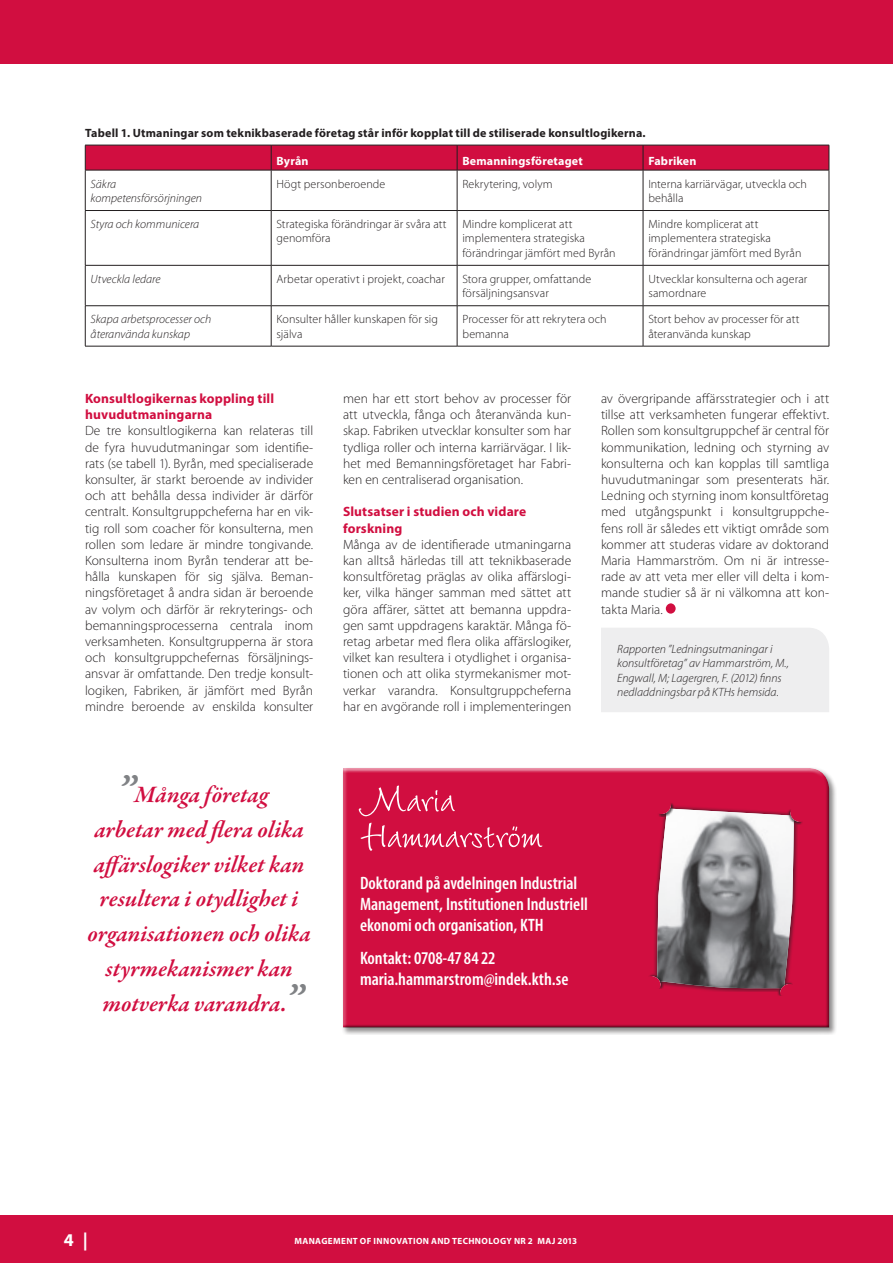
<style>
.page{position:relative;width:893px;height:1263px;background:#fff}
.page>*{position:absolute;margin:0;border:0;box-sizing:border-box;transform-origin:0 0}
.t1{font:51px/36px "Wiesbaden Swing";letter-spacing:-.01em;color:#fff}
.t2{font:italic 600 24px/34.8px "Garamond Premr Pro";color:#d10e40;text-align:center}
.t3{font:600 condensed 18px/21px "Myriad Pro";color:#fff}
.t4{font:700 18px "Myriad Pro";color:#fff}
.t5{font:300 13.5px/16.2px "Myriad Pro";color:#231f20;text-align:justify}
.t6{font:700 13.5px/16.2px "Myriad Pro";letter-spacing:.01em;color:#d10e40}
.t7{font:300 12px/14.4px "Myriad Pro";letter-spacing:.005em;color:#231f20}
.t8{font:italic 300 12px/14.4px "Myriad Pro";color:#231f20}
.t9{font:700 12px "Myriad Pro";letter-spacing:.015em;color:#231f20}
.t10{font:700 12px "Myriad Pro";letter-spacing:.015em;color:#fff}
.t11{font:700 9px "Myriad Pro";letter-spacing:.045em;color:#fff}
.s1{font-size:45px;color:#808285}
</style>
<div class="page">
<div style="left:0;top:1215px;width:893px;height:48px;background:#d10e40"></div>
<div style="left:0;top:0;width:893px;height:64px;background:#d10e40"></div>
<hr style="left:85px;top:170px;width:1px;height:40px;background:#231f20">
<hr style="left:271px;top:170px;width:1px;height:40px;background:#231f20">
<hr style="left:457px;top:170px;width:1px;height:40px;background:#231f20">
<hr style="left:643px;top:170px;width:1px;height:40px;background:#231f20">
<hr style="left:829px;top:170px;width:1px;height:40px;background:#231f20">
<hr style="left:85px;top:210px;width:186px;height:1px;background:#231f20">
<hr style="left:85px;top:211px;width:1px;height:54px;background:#231f20">
<hr style="left:271px;top:210px;width:186px;height:1px;background:#231f20">
<hr style="left:271px;top:211px;width:1px;height:54px;background:#231f20">
<hr style="left:457px;top:210px;width:186px;height:1px;background:#231f20">
<hr style="left:457px;top:211px;width:1px;height:54px;background:#231f20">
<hr style="left:643px;top:210px;width:186px;height:1px;background:#231f20">
<hr style="left:643px;top:211px;width:1px;height:54px;background:#231f20">
<hr style="left:829px;top:211px;width:1px;height:54px;background:#231f20">
<hr style="left:85px;top:265px;width:186px;height:1px;background:#231f20">
<hr style="left:85px;top:266px;width:1px;height:39px;background:#231f20">
<hr style="left:271px;top:265px;width:186px;height:1px;background:#231f20">
<hr style="left:271px;top:266px;width:1px;height:39px;background:#231f20">
<hr style="left:457px;top:265px;width:186px;height:1px;background:#231f20">
<hr style="left:457px;top:266px;width:1px;height:39px;background:#231f20">
<hr style="left:643px;top:265px;width:186px;height:1px;background:#231f20">
<hr style="left:643px;top:266px;width:1px;height:39px;background:#231f20">
<hr style="left:829px;top:266px;width:1px;height:39px;background:#231f20">
<hr style="left:85px;top:305px;width:186px;height:1px;background:#231f20">
<hr style="left:85px;top:306px;width:1px;height:40px;background:#231f20">
<hr style="left:271px;top:305px;width:186px;height:1px;background:#231f20">
<hr style="left:271px;top:306px;width:1px;height:40px;background:#231f20">
<hr style="left:457px;top:305px;width:186px;height:1px;background:#231f20">
<hr style="left:457px;top:306px;width:1px;height:40px;background:#231f20">
<hr style="left:643px;top:305px;width:186px;height:1px;background:#231f20">
<hr style="left:643px;top:306px;width:1px;height:40px;background:#231f20">
<hr style="left:829px;top:306px;width:1px;height:40px;background:#231f20">
<hr style="left:85px;top:346px;width:186px;height:1px;background:#231f20">
<hr style="left:271px;top:346px;width:186px;height:1px;background:#231f20">
<hr style="left:457px;top:346px;width:186px;height:1px;background:#231f20">
<hr style="left:643px;top:346px;width:186px;height:1px;background:#231f20">
<svg style="left:85px;top:145px;width:745px;height:25px;background:#c90f3e"></svg>
<hr style="left:85px;top:170px;width:186px;height:1px;background:#231f20">
<hr style="left:271px;top:170px;width:186px;height:1px;background:#231f20">
<hr style="left:457px;top:170px;width:186px;height:1px;background:#231f20">
<hr style="left:643px;top:170px;width:186px;height:1px;background:#231f20">
<div style="left:601px;top:628px;width:228px;height:84px;background:#eeeeef"></div>
<div style="left:341px;top:766px;width:495px;height:269px;background:#231f20;opacity:.5"></div>
<div style="left:343px;top:766px;width:486px;height:261px;background:#fff;opacity:.75"></div>
<div style="left:343px;top:774px;width:488px;height:254px;background:#d10e40"></div>
<svg style="left:649px;top:803px;width:154px;height:193px"></svg>
<div style="left:666px;top:603px;width:10px;height:11px;background:#d10e40;border-radius:50%"></div>
<p class="t9" style="left:85px;top:125px;width:562px">Tabell 1. Utmaningar som teknikbaserade företag står inför kopplat till de stiliserade konsultlogikerna.</p>
<p class="t10" style="left:276px;top:153px;width:34px">Byrån</p>
<p class="t10" style="left:462px;top:153px;width:122px">Bemanningsföretaget</p>
<p class="t10" style="left:648px;top:153px;width:50px">Fabriken</p>
<p class="t8" style="left:91px;top:176px;width:113px">Säkra kompetensförsörjningen</p>
<p class="t7" style="left:277px;top:176px;width:110px">Högt personberoende</p>
<p class="t7" style="left:462px;top:176px;width:92px">Rekrytering, volym</p>
<p class="t7" style="left:648px;top:176px;width:160px">Interna karriärvägar, utveckla och behålla</p>
<p class="t8" style="left:91px;top:217px;width:110px">Styra och kommunicera</p>
<p class="t7" style="left:277px;top:217px;width:172px">Strategiska förändringar är svåra att genomföra</p>
<p class="t7" style="left:462px;top:217px;width:155px">Mindre komplicerat att implementera strategiska förändringar jämfört med Byrån</p>
<p class="t7" style="left:648px;top:217px;width:155px">Mindre komplicerat att implementera strategiska förändringar jämfört med Byrån</p>
<p class="t8" style="left:91px;top:271px;width:72px">Utveckla ledare</p>
<p class="t7" style="left:277px;top:271px;width:170px">Arbetar operativt i projekt, coachar</p>
<p class="t7" style="left:462px;top:271px;width:130px">Stora grupper, omfattande försäljningsansvar</p>
<p class="t7" style="left:648px;top:271px;width:160px">Utvecklar konsulterna och agerar samordnare</p>
<p class="t8" style="left:91px;top:312px;width:122px">Skapa arbetsprocesser och återanvända kunskap</p>
<p class="t7" style="left:277px;top:312px;width:163px">Konsulter håller kunskapen för sig själva</p>
<p class="t7" style="left:462px;top:312px;width:146px">Processer för att rekrytera och bemanna</p>
<p class="t7" style="left:648px;top:312px;width:153px">Stort behov av processer för att återanvända kunskap</p>
<p class="t6" style="left:85px;top:390px;width:191px">Konsultlogikernas koppling till huvudutmaningarna</p>
<p class="t5" style="left:85px;top:423px;width:230px">De tre konsultlogikerna kan relateras till de fyra huvudutmaningar som identifie&shy;rats (se tabell 1). Byrån, med specialiserade konsulter, är starkt beroende av individer och att behålla dessa individer är därför centralt. Konsultgruppcheferna har en vik&shy;tig roll som coacher för konsulterna, men rollen som ledare är mindre tongivande.<br>Konsulterna inom Byrån tenderar att be&shy;hålla kunskapen för sig själva. Beman&shy;ningsföretaget å andra sidan är beroende av volym och därför är rekryterings- och bemanningsprocesserna centrala inom verksamheten. Konsultgrupperna är stora och konsultgruppchefernas försäljnings&shy;ansvar är omfattande. Den tredje konsult&shy;logiken, Fabriken, är jämfört med Byrån mindre beroende av enskilda konsulter</p>
<h2 class="t2" style="left:87px;top:778px;width:225px"><span class="s1">”</span>Många företag arbetar med flera olika affärslogiker vilket kan resultera i otydlighet i organisationen och olika styrmekanismer kan motverka varandra.<span class="s1">”</span></h2>
<p class="t5" style="left:343px;top:390px;width:230px">men har ett stort behov av processer för att utveckla, fånga och återanvända kun&shy;skap. Fabriken utvecklar konsulter som har tydliga roller och interna karriärvägar. I lik&shy;het med Bemanningsföretaget har Fabri&shy;ken en centraliserad organisation.</p>
<p class="t6" style="left:343px;top:503px;width:185px">Slutsatser i studien och vidare forskning</p>
<p class="t5" style="left:343px;top:536px;width:230px">Många av de identifierade utmaningarna kan alltså härledas till att teknikbaserade konsultföretag präglas av olika affärslogi&shy;ker, vilka hänger samman med sättet att göra affärer, sättet att bemanna uppdra&shy;gen samt uppdragens karaktär. Många fö&shy;retag arbetar med flera olika affärslogiker, vilket kan resultera i otydlighet i organisa&shy;tionen och att olika styrmekanismer mot&shy;verkar varandra. Konsultgruppcheferna har en avgörande roll i implementeringen</p>
<p class="t5" style="left:601px;top:390px;width:230px">av övergripande affärsstrategier och i att tillse att verksamheten fungerar effektivt.<br>Rollen som konsultgruppchef är central för kommunikation, ledning och styrning av konsulterna och kan kopplas till samtliga huvudutmaningar som presenterats här.<br>Ledning och styrning inom konsultföretag med utgångspunkt i konsultgruppche&shy;fens roll är således ett viktigt område som kommer att studeras vidare av doktorand Maria Hammarström. Om ni är intresse&shy;rade av att veta mer eller vill delta i kom&shy;mande studier så är ni välkomna att kon&shy;takta Maria.</p>
<p class="t8" style="left:617px;top:641px;width:173px">Rapporten ”Ledningsutmaningar i konsultföretag” av Hammarström, M., Engwall, M; Lagergren, F. (2012) finns nedladdningsbar på KTHs hemsida.</p>
<h1 class="t1" style="left:360px;top:780px;width:184px">Maria<br>Hammarström</h1>
<h3 class="t3" style="left:360px;top:872px;width:229px">Doktorand på avdelningen Industrial<br>Management, Institutionen Industriell ekonomi och organisation, KTH</h3>
<h3 class="t3" style="left:360px;top:947px;width:210px">Kontakt: 0708-47 84 22 maria.hammarstrom@indek.kth.se</h3>
<h3 class="t4" style="left:64px;top:1228px;width:26px">4 |</h3>
<p class="t11" style="left:294px;top:1235px;width:284px">MANAGEMENT OF INNOVATION AND TECHNOLOGY NR 2 MAJ 2013</p>
</div>
